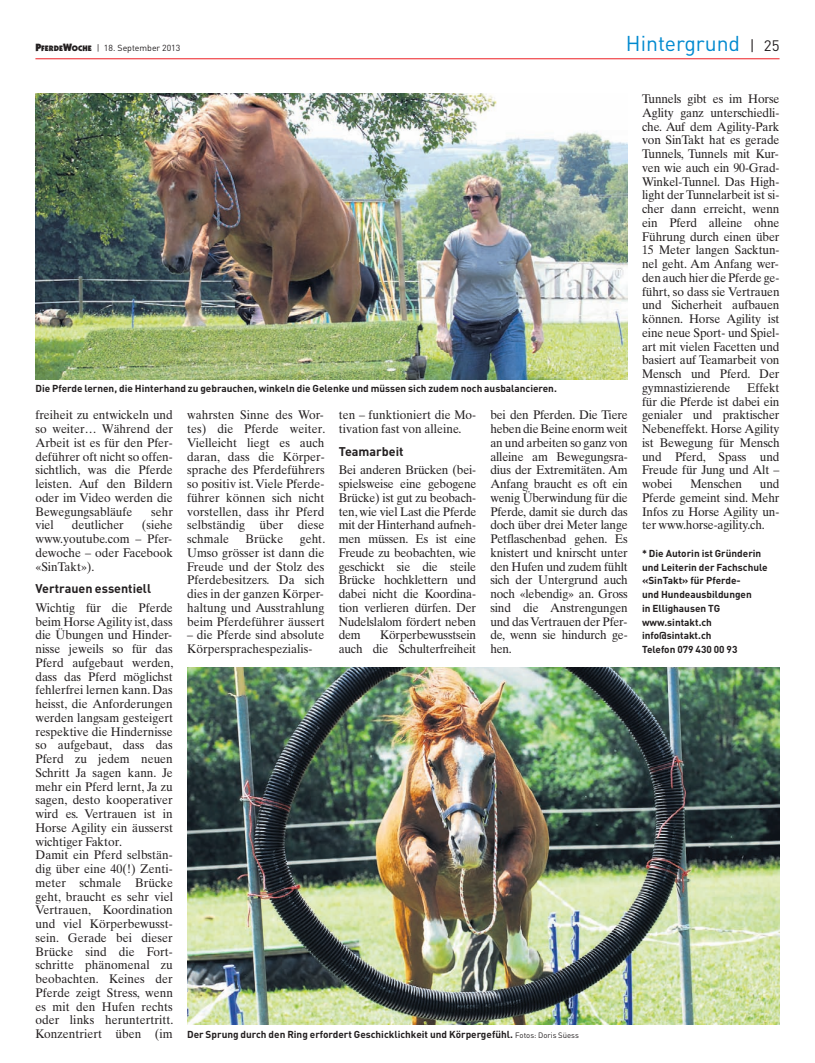
<style>
.page{position:relative;width:815px;height:1063px;background:#fff}
.page>*{position:absolute;margin:0;border:0;box-sizing:border-box;transform-origin:0 0}
.t1{font:21.25px "DIN";color:#0089cf}
.t2{font:12.5px/13.8px "Times Ten";color:#231f20;text-align:justify;scale:.95 1}
.t3{font:700 12.5px "DIN";color:#231f20}
.t4{font:700 10px/13.8px "DIN";color:#231f20}
.t5{font:8.75px "DIN";color:#231f20}
.s1{font-family:"Itc Kabel";font-weight:900;font-size:10.62px}
.s2{font-family:"Itc Kabel";font-weight:900;font-size:8px}
.s3{font-size:15px;color:#231f20}
.s4{font-weight:400;font-size:7.75px}
</style>
<div class="page">
<hr style="left:35px;top:58px;width:745px;height:1px;background:#ee1d23">
<img style="left:35px;top:93px;width:593px;height:286px">
<img style="left:187px;top:667px;width:593px;height:357px">
<p class="t5" style="left:35px;top:45px;width:146px"><span class="s1">P</span><span class="s2">FERDE</span><span class="s1">W</span><span class="s2">OCHE</span> | 18. September 2013</p>
<h1 class="t1" style="left:626px;top:36px;width:155px">Hintergrund <span class="s3">| 25</span></h1>
<p class="t4" style="left:35px;top:382px;width:523px">Die Pferde lernen, die Hinterhand zu gebrauchen, winkeln die Gelenke und müssen sich zudem noch ausbalancieren.</p>
<p class="t2" style="left:35px;top:409px;width:146px">freiheit zu entwickeln und so weiter… Während der Arbeit ist es für den Pfer&shy;deführer oft nicht so offen&shy;sichtlich, was die Pferde leisten. Auf den Bildern oder im Video werden die Bewegungsabläufe</p>
<p class="t2" style="left:151px;top:506px;width:24px">sehr</p>
<p class="t2" style="left:35px;top:519px;width:146px;text-indent:106px">(siehe www.youtube.com – Pfer&shy;dewoche – oder Facebook «SinTakt»).</p>
<p class="t3" style="left:35px;top:584px;width:117px">Vertrauen essentiell</p>
<p class="t2" style="left:35px;top:602px;width:147px;text-align:left">Wichtig für die Pferde beim Horse Agility ist, dass die Übungen und Hinder&shy;nisse jeweils so für das<br>Pferd aufgebaut werden, dass das Pferd möglichst fehlerfrei lernen kann. Das heisst, die Anforderungen werden langsam gesteigert respektive die Hindernisse so aufgebaut, dass das<br>Pferd zu jedem neuen<br>Schritt Ja sagen kann. Je mehr ein Pferd lernt, Ja zu sagen, desto kooperativer wird es. Vertrauen ist in<br>Horse Agility ein äusserst wichtiger Faktor.<br>Damit ein Pferd selbstän&shy;dig über eine 40(!) Zenti&shy;meter schmale Brücke geht, braucht es sehr viel<br>Vertrauen, Koordination und viel Körperbewusst&shy;sein. Gerade bei dieser<br>Brücke sind die Fort&shy;schritte phänomenal zu beobachten. Keines der<br>Pferde zeigt Stress, wenn es mit den Hufen rechts oder links heruntertritt.<br>Konzentriert üben (im</p>
<p class="t2" style="left:35px;top:519px;width:21px">viel</p>
<p class="t2" style="left:72px;top:519px;width:56px">deutlicher</p>
<p class="t2" style="left:187px;top:409px;width:147px">wahrsten Sinne des Wor&shy;tes) die Pferde weiter.<br>Vielleicht liegt es auch daran, dass die Körper&shy;sprache des Pferdeführers so positiv ist. Viele Pferde&shy;führer können sich nicht vorstellen, dass ihr Pferd selbständig über diese schmale</p>
<p class="t2" style="left:187px;top:533px;width:147px;text-indent:113px">geht.<br>Umso grösser ist dann die Freude und der Stolz des Pferdebesitzers. Da sich dies in der ganzen Körper&shy;haltung und Ausstrahlung beim Pferdeführer äussert</p>
<p class="t2" style="left:187px;top:629px;width:146px">– die Pferde sind absolute<br>Körpersprachespezialis -</p>
<p class="t2" style="left:245px;top:533px;width:41px">Brücke</p>
<p class="t2" style="left:339px;top:409px;width:146px">ten – funktioniert die Mo&shy;tivation fast von alleine.</p>
<p class="t3" style="left:339px;top:447px;width:66px">Teamarbeit</p>
<p class="t2" style="left:339px;top:464px;width:146px">Bei anderen Brücken (bei&shy;spielsweise eine gebogene Brücke) ist gut zu beobach&shy;ten, wie viel Last die Pferde mit der Hinterhand aufneh&shy;men müssen. Es ist eine Freude zu beobachten, wie geschickt sie die steile Brücke hochklettern und dabei nicht die Koordina&shy;tion verlieren dürfen. Der Nudel slalom fördert neben dem</p>
<p class="t2" style="left:339px;top:629px;width:146px;text-align:right">Körperbewusstsein<br>auch die Schulterfreiheit</p>
<p class="t2" style="left:490px;top:409px;width:146px">bei den Pferden. Die Tiere heben die Beine enorm weit an und arbeiten so ganz von alleine am Bewegungsra&shy;dius der Extremitäten. Am Anfang braucht es oft ein wenig Überwindung für die Pferde, damit sie durch das doch über drei Meter lange Petflaschenbad gehen. Es knistert und knirscht unter den Hufen und zudem fühlt sich der Untergrund auch noch «lebendig» an. Gross sind die Anstrengungen und das Vertrauen der Pfer - de, wenn sie hindurch ge&shy;hen.</p>
<p class="t4" style="left:187px;top:1029px;width:393px">Der Sprung durch den Ring erfordert Geschicklichkeit und Körpergefühl. <span class="s4">Fotos: Doris Süess</span></p>
<p class="t2" style="left:642px;top:93px;width:146px">Tunnels gibt es im Horse Aglity ganz unterschiedli&shy;che. Auf dem Agility-Park von SinTakt hat es gerade Tunnels, Tunnels mit Kur&shy;ven wie auch ein 90-Grad-Winkel-Tunnel. Das High&shy;light der Tunnelarbeit ist si&shy;cher dann erreicht, wenn ein Pferd alleine ohne Führung durch einen über 15 Meter langen Sacktun&shy;nel geht. Am Anfang wer&shy;den auch hier die Pferde ge&shy;führt, so dass sie Vertrauen und Sicherheit aufbauen können. Horse Agility ist eine neue Sport- und Spiel&shy;art mit vielen Facetten und basiert auf Teamarbeit von Mensch und Pferd. Der gymnastizierende</p>
<p class="t2" style="left:642px;top:382px;width:146px;text-indent:105px">Effekt für die Pferde ist dabei ein genialer und praktischer Nebeneffekt. Horse Agility ist Bewegung für Mensch und Pferd, Spass und Freude für Jung und Alt – wobei</p>
<p class="t2" style="left:642px;top:478px;width:146px;text-indent:118px">und Pferde gemeint sind. Mehr Infos zu Horse Agility un&shy;ter www.horse-agility.ch.</p>
<p class="t4" style="left:642px;top:547px;width:127px">* Die Autorin ist Gründerin und Leiterin der Fachschule «SinTakt» für Pferde-<br>und Hundeausbildungen<br>in Ellighausen TG www.sintakt.ch info@sintakt.ch<br>Telefon 079 430 00 93</p>
<p class="t2" style="left:690px;top:478px;width:56px">Menschen</p>
</div>
